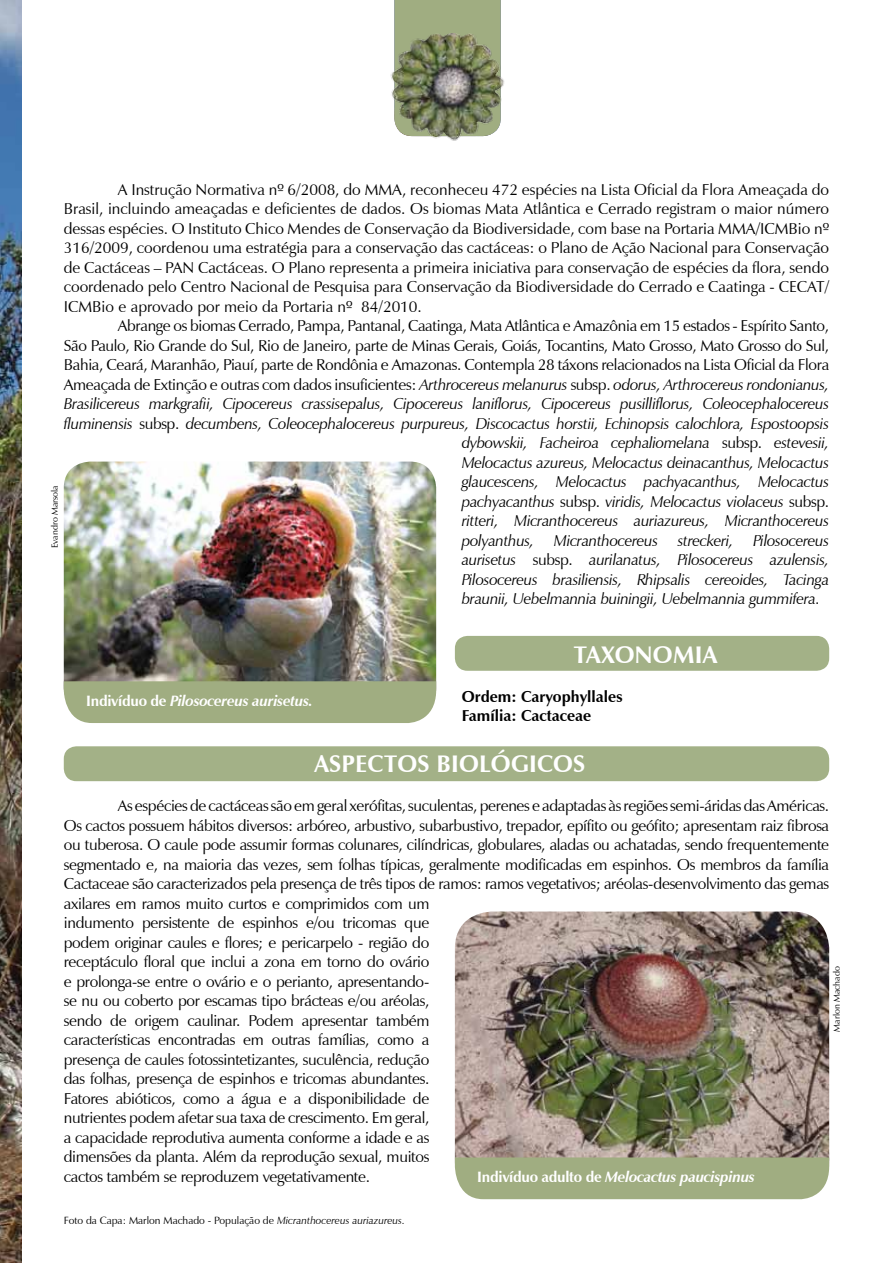
<style>
.page{position:relative;width:893px;height:1263px;background:#fff}
.page>*{position:absolute;margin:0;border:0;box-sizing:border-box;transform-origin:0 0}
.t1{font:700 24px "Zapf Humanist 601 BT";letter-spacing:.01em;color:#fff}
.t2{font:15.75px/19.5px "Zapf Humanist 601 BT";letter-spacing:-.02em;color:#000;text-align:justify}
.t3{font:italic 15.75px "Zapf Humanist 601 BT";letter-spacing:-.02em;color:#000}
.t4{font:700 15.75px/19.5px "Zapf Humanist 601 BT";color:#000}
.t5{font:italic 700 15px "Zapf Humanist 601 BT";letter-spacing:-.02em;color:#fff}
.t6{font:10.5px "Zapf Humanist 601 BT";color:#000}
.t7{font:9px "Zapf Humanist 601 BT";color:#000}
.s1{font-style:italic}
.s2{font-style:normal}
</style>
<div class="page">
<div style="left:394px;top:0;width:107px;height:33px;background:#a0ad81"></div>
<img style="left:390px;top:33px;width:115px;height:108px">
<div style="left:455px;top:636px;width:374px;height:35px;background:#a3b187;border-radius:13px"></div>
<div style="left:64px;top:746px;width:765px;height:35px;background:#a3b187;border-radius:13px"></div>
<img style="left:64px;top:462px;width:372px;height:219px">
<img style="left:455px;top:911px;width:374px;height:246px">
<div style="left:455px;top:1157px;width:374px;height:42px;background:#a0ad81"></div>
<div style="left:64px;top:681px;width:372px;height:42px;background:#a0ad81"></div>
<img style="left:0;top:0;width:21px;height:1263px">
<p class="t2" style="left:64px;top:180px;width:767px;text-indent:54px">A Instrução Normativa nº 6/2008, do MMA, reconheceu 472 espécies na Lista Oficial da Flora Ameaçada do Brasil, incluindo ameaçadas e deficientes de dados. Os biomas Mata Atlântica e Cerrado registram o maior número dessas espécies. O Instituto Chico Mendes de Conservação da Biodiversidade, com base na Portaria MMA/ICMBio nº 316/2009, coordenou uma estratégia para a conservação das cactáceas: o Plano de Ação Nacional para Conservação de Cactáceas – PAN Cactáceas. O Plano representa a primeira iniciativa para conservação de espécies da flora, sendo coordenado pelo Centro Nacional de Pesquisa para Conservação da Biodiversidade do Cerrado e Caatinga - CECAT/ ICMBio e aprovado por meio da Portaria nº 84/2010.</p>
<p class="t2" style="left:118px;top:316px;width:713px">Abrange os biomas Cerrado, Pampa, Pantanal, Caatinga, Mata Atlântica e Amazônia em 15 estados - Espírito Santo,</p>
<p class="t2" style="left:64px;top:336px;width:767px">São Paulo, Rio Grande do Sul, Rio de Janeiro, parte de Minas Gerais, Goiás, Tocantins, Mato Grosso, Mato Grosso do Sul,</p>
<p class="t2" style="left:64px;top:355px;width:767px">Bahia, Ceará, Maranhão, Piauí, parte de Rondônia e Amazonas. Contempla 28 táxons relacionados na Lista Oficial da Flora</p>
<p class="t2" style="left:64px;top:375px;width:767px">Ameaçada de Extinção e outras com dados insuficientes: <span class="s1">Arthrocereus melanurus</span> subsp. <span class="s1">odorus, Arthrocereus rondonianus,</span></p>
<p class="t3" style="left:64px;top:394px;width:767px">Brasilicereus markgrafii, Cipocereus crassisepalus, Cipocereus laniflorus, Cipocereus pusilliflorus, Coleocephalocereus</p>
<p class="t3" style="left:64px;top:414px;width:767px">fluminensis <span class="s2">subsp.</span> decumbens, Coleocephalocereus purpureus, Discocactus horstii, Echinopsis calochlora, Espostoopsis</p>
<p class="t3" style="left:462px;top:433px;width:369px">dybowskii, Facheiroa cephaliomelana <span class="s2">subsp.</span> estevesii,</p>
<p class="t3" style="left:462px;top:453px;width:369px">Melocactus azureus, Melocactus deinacanthus, Melocactus</p>
<p class="t3" style="left:462px;top:472px;width:369px">glaucescens, Melocactus pachyacanthus, Melocactus</p>
<p class="t3" style="left:462px;top:492px;width:369px">pachyacanthus <span class="s2">subsp.</span> viridis, Melocactus violaceus <span class="s2">subsp.</span></p>
<p class="t3" style="left:462px;top:511px;width:369px">ritteri, Micranthocereus auriazureus, Micranthocereus</p>
<p class="t3" style="left:462px;top:531px;width:369px">polyanthus, Micranthocereus streckeri, Pilosocereus</p>
<p class="t3" style="left:462px;top:550px;width:369px">aurisetus <span class="s2">subsp.</span> aurilanatus, Pilosocereus azulensis,</p>
<p class="t3" style="left:462px;top:570px;width:369px">Pilosocereus brasiliensis, Rhipsalis cereoides, Tacinga</p>
<p class="t3" style="left:462px;top:589px;width:360px">braunii, Uebelmannia buiningii, Uebelmannia gummifera.</p>
<h1 class="t1" style="left:573px;top:640px;width:145px">TAXONOMIA</h1>
<p class="t4" style="left:462px;top:687px;width:163px">Ordem: Caryophyllales<br>Família: Cactaceae</p>
<h1 class="t1" style="left:314px;top:749px;width:272px">ASPECTOS BIOLÓGICOS</h1>
<p class="t2" style="left:64px;top:796px;width:767px;text-align:left;text-indent:54px">As espécies de cactáceas são em geral xerófitas, suculentas, perenes e adaptadas às regiões semi-áridas das Américas.<br>Os cactos possuem hábitos diversos: arbóreo, arbustivo, subarbustivo, trepador, epífito ou geófito; apresentam raiz fibrosa ou tuberosa. O caule pode assumir formas colunares, cilíndricas, globulares, aladas ou achatadas, sendo frequentemente segmentado e, na maioria das vezes, sem folhas típicas, geralmente modificadas em espinhos. Os membros da família Cactaceae são caracterizados pela presença de três tipos de ramos: ramos vegetativos; aréolas-desenvolvimento das gemas axilares em ramos muito curtos e comprimidos com um<br>indumento persistente de espinhos e/ou tricomas que<br>podem originar caules e flores; e pericarpelo - região do<br>receptáculo floral que inclui a zona em torno do ovário<br>e prolonga-se entre o ovário e o perianto, apresentando-<br>se nu ou coberto por escamas tipo brácteas e/ou aréolas,<br>sendo de origem caulinar. Podem apresentar também<br>características encontradas em outras famílias, como a<br>presença de caules fotossintetizantes, suculência, redução<br>das folhas, presença de espinhos e tricomas abundantes.<br>Fatores abióticos, como a água e a disponibilidade de<br>nutrientes podem afetar sua taxa de crescimento. Em geral,<br>a capacidade reprodutiva aumenta conforme a idade e as<br>dimensões da planta. Além da reprodução sexual, muitos<br>cactos também se reproduzem vegetativamente.</p>
<p class="t7" style="left:49px;top:548px;width:64px;rotate:-90deg">Evandro Marsola</p>
<p class="t5" style="left:86px;top:691px;width:228px"><span class="s2">Indivíduo de</span> Pilosocereus aurisetus.</p>
<p class="t7" style="left:831px;top:1032px;width:67px;rotate:-90deg">Marlon Machado</p>
<p class="t5" style="left:477px;top:1167px;width:279px"><span class="s2">Indivíduo adulto de</span> Melocactus paucispinus</p>
<p class="t6" style="left:64px;top:1214px;width:343px">Foto da Capa: Marlon Machado - População de <span class="s1">Micranthocereus auriazureus.</span></p>
</div>
